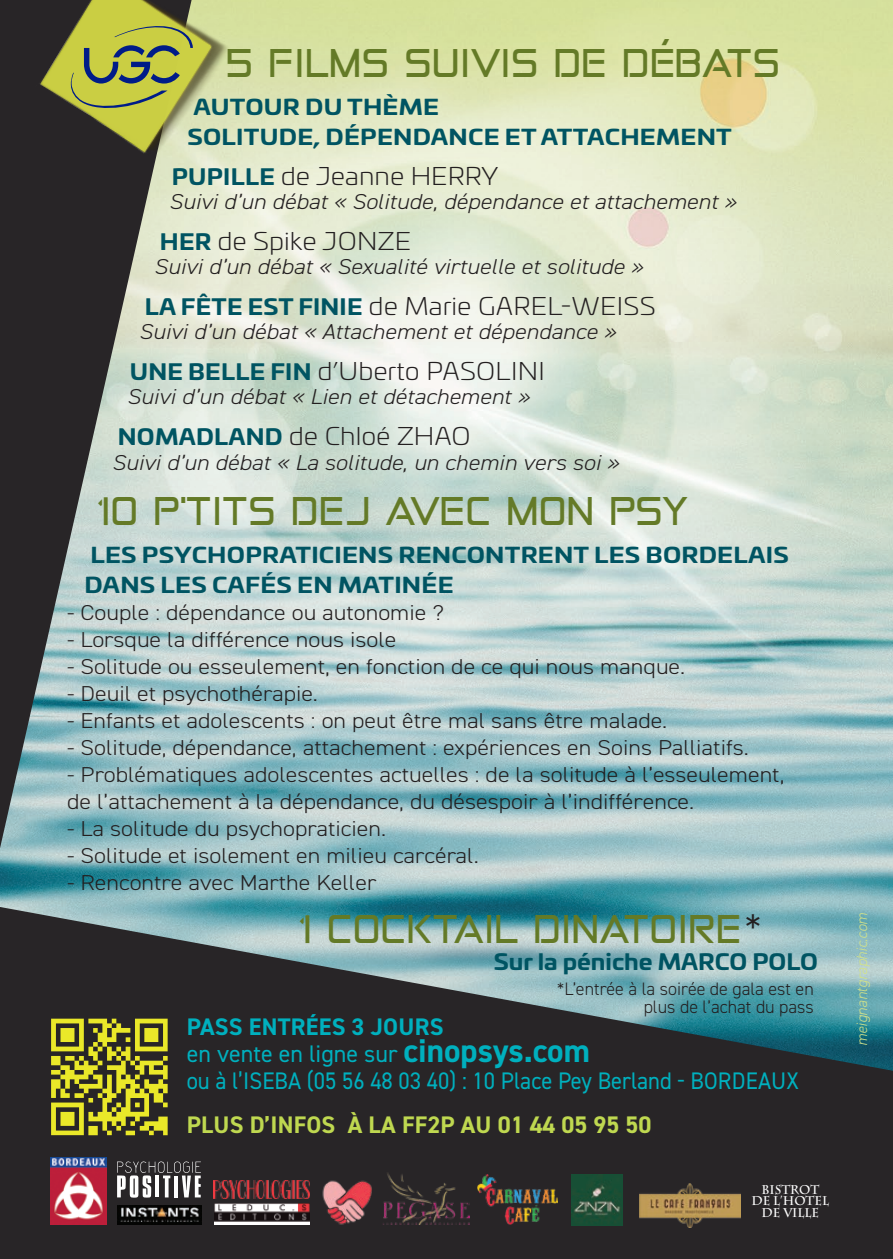
<style>
.page{position:relative;width:893px;height:1259px;background:#fff}
.page>*{position:absolute;margin:0;border:0;box-sizing:border-box;transform-origin:0 0}
.t1{font:39px "Anita Semi square";letter-spacing:-.025em;color:#647a27;scale:.96 1}
.t2{font:300 24.3px "Univia Pro";color:#231f20;scale:1.11 1}
.t3{font:24px "DIN2014";color:#00b0be;scale:.94 1}
.t4{font:700 24px "DIN2014";letter-spacing:.005em;color:#bfd850}
.t5{font:24px "DIN2014";color:#00b0be}
.t6{font:700 24px "DIN2014";letter-spacing:.01em;color:#00b0be}
.t7{font:300 21.6px/27px "DIN2014";color:#231f20;scale:1.11 1}
.t8{font:italic 300 21.6px "DIN2014";color:#231f20;scale:1.11 1}
.t9{font:700 21.6px "Univia Pro";color:#005462;scale:1.11 1}
.t10{font:700 21px/30px "Univia Pro";letter-spacing:.01em;color:#005462;scale:1.17 1}
.t11{font:300 18px/18px "DIN2014";color:#231f20;text-align:right}
.t12{font:italic 300 15px "DIN2014";color:#d2e289}
.t13{font:700 12.6px "Charlemagne Std";color:#fff;scale:.95 1}
.s1{font-weight:700;font-size:21.6px;color:#005462}
.s2{font-family:"DIN2014";font-weight:300;font-size:42px;color:#231f20}
.s3{font-weight:700;font-size:33px}
</style>
<div class="page">
<img style="left:0;top:0;width:893px;height:907px">
<svg style="left:0;top:907px;width:893px;height:352px;fill:#282527"></svg>
<svg style="left:0;top:0;width:192px;height:848px"></svg>
<img style="left:215px;top:1203px;width:94px;height:21px">
<img style="left:214px;top:1180px;width:95px;height:18px">
<img style="left:50px;top:1157px;width:56px;height:67px">
<img style="left:21px;top:0;width:219px;height:174px">
<svg style="left:71px;top:22px;width:122px;height:91px"></svg>
<img style="left:117px;top:1205px;width:84px;height:19px">
<svg style="left:117px;top:1161px;width:84px;height:36px"></svg>
<img style="left:572px;top:1174px;width:51px;height:51px">
<svg style="left:51px;top:1018px;width:117px;height:117px"></svg>
<img style="left:639px;top:1183px;width:102px;height:44px">
<img style="left:477px;top:1175px;width:81px;height:49px">
<img style="left:382px;top:1170px;width:88px;height:54px">
<img style="left:316px;top:1174px;width:60px;height:55px">
<p class="t1" style="left:228px;top:39px;width:580px">5 FILMS SUIVIS DE DÉBATS</p>
<p class="t10" style="left:194px;top:91px;width:211px">AUTOUR DU THÈME</p>
<p class="t10" style="left:188px;top:121px;width:467px">SOLITUDE, DÉPENDANCE ET ATTACHEMENT</p>
<p class="t2" style="left:172px;top:158px;width:296px"><span class="s1">PUPILLE</span> de Jeanne HERRY</p>
<p class="t8" style="left:169px;top:188px;width:513px">Suivi d’un débat « Solitude, dépendance et attachement »</p>
<p class="t2" style="left:160px;top:223px;width:228px"><span class="s1">HER</span> de Spike JONZE</p>
<p class="t8" style="left:154px;top:253px;width:442px">Suivi d’un débat « Sexualité virtuelle et solitude »</p>
<p class="t2" style="left:145px;top:288px;width:462px"><span class="s1">LA FÊTE EST FINIE</span> de Marie GAREL-WEISS</p>
<p class="t8" style="left:139px;top:318px;width:431px">Suivi d’un débat « Attachement et dépendance »</p>
<p class="t2" style="left:130px;top:353px;width:375px"><span class="s1">UNE BELLE FIN</span> d’Uberto PASOLINI</p>
<p class="t8" style="left:127px;top:383px;width:364px">Suivi d’un débat « Lien et détachement »</p>
<p class="t2" style="left:118px;top:418px;width:319px"><span class="s1">NOMADLAND</span> de Chloé ZHAO</p>
<p class="t8" style="left:112px;top:449px;width:458px">Suivi d’un débat « La solitude, un chemin vers soi »</p>
<p class="t1" style="left:99px;top:487px;width:617px">10 P'TITS DEJ AVEC MON PSY</p>
<p class="t10" style="left:84px;top:539px;width:603px">LES PSYCHOPRATICIENS RENCONTRENT LES BORDELAIS<br>DANS LES CAFÉS EN MATINÉE</p>
<p class="t7" style="left:67px;top:599px;width:341px">- Couple : dépendance ou autonomie ?</p>
<p class="t7" style="left:67px;top:626px;width:298px">- Lorsque la différence nous isole</p>
<p class="t7" style="left:67px;top:653px;width:558px">- Solitude ou esseulement, en fonction de ce qui nous manque.</p>
<p class="t7" style="left:67px;top:680px;width:227px">- Deuil et psychothérapie.</p>
<p class="t7" style="left:67px;top:707px;width:542px">- Enfants et adolescents : on peut être mal sans être malade.</p>
<p class="t7" style="left:67px;top:734px;width:616px">- Solitude, dépendance, attachement : expériences en Soins Palliatifs.</p>
<p class="t7" style="left:67px;top:761px;width:648px">- Problématiques adolescentes actuelles : de la solitude à l’esseulement, de l’attachement à la dépendance, du désespoir à l’indifférence.</p>
<p class="t7" style="left:67px;top:815px;width:289px">- La solitude du psychopraticien.</p>
<p class="t7" style="left:67px;top:842px;width:372px">- Solitude et isolement en milieu carcéral.</p>
<p class="t7" style="left:67px;top:869px;width:280px">- Rencontre avec Marthe Keller</p>
<p class="t1" style="left:301px;top:904px;width:482px">1 COCKTAIL DINATOIRE<span class="s2">*</span></p>
<p class="t9" style="left:494px;top:945px;width:293px">Sur la péniche MARCO POLO</p>
<p class="t11" style="left:557px;top:980px;width:259px">*L’entrée à la soirée de gala est en plus de l’achat du pass</p>
<p class="t6" style="left:187px;top:1011px;width:258px">PASS ENTRÉES 3 JOURS</p>
<p class="t5" style="left:187px;top:1039px;width:405px">en vente en ligne sur <span class="s3">cinopsys.com</span></p>
<p class="t3" style="left:187px;top:1066px;width:653px">ou à l’ISEBA (05 56 48 03 40) : 10 Place Pey Berland - BORDEAUX</p>
<p class="t4" style="left:187px;top:1109px;width:466px">PLUS D’INFOS À LA FF2P AU 01 44 05 95 50</p>
<p class="t13" style="left:761px;top:1182px;width:63px">BISTROT</p>
<p class="t13" style="left:752px;top:1193px;width:83px">DE L’HOTEL</p>
<p class="t13" style="left:762px;top:1204px;width:62px">DE VILLE</p>
<p class="t12" style="left:853px;top:1046px;width:135px;rotate:-90deg">meignantgraphic.com</p>
</div>
